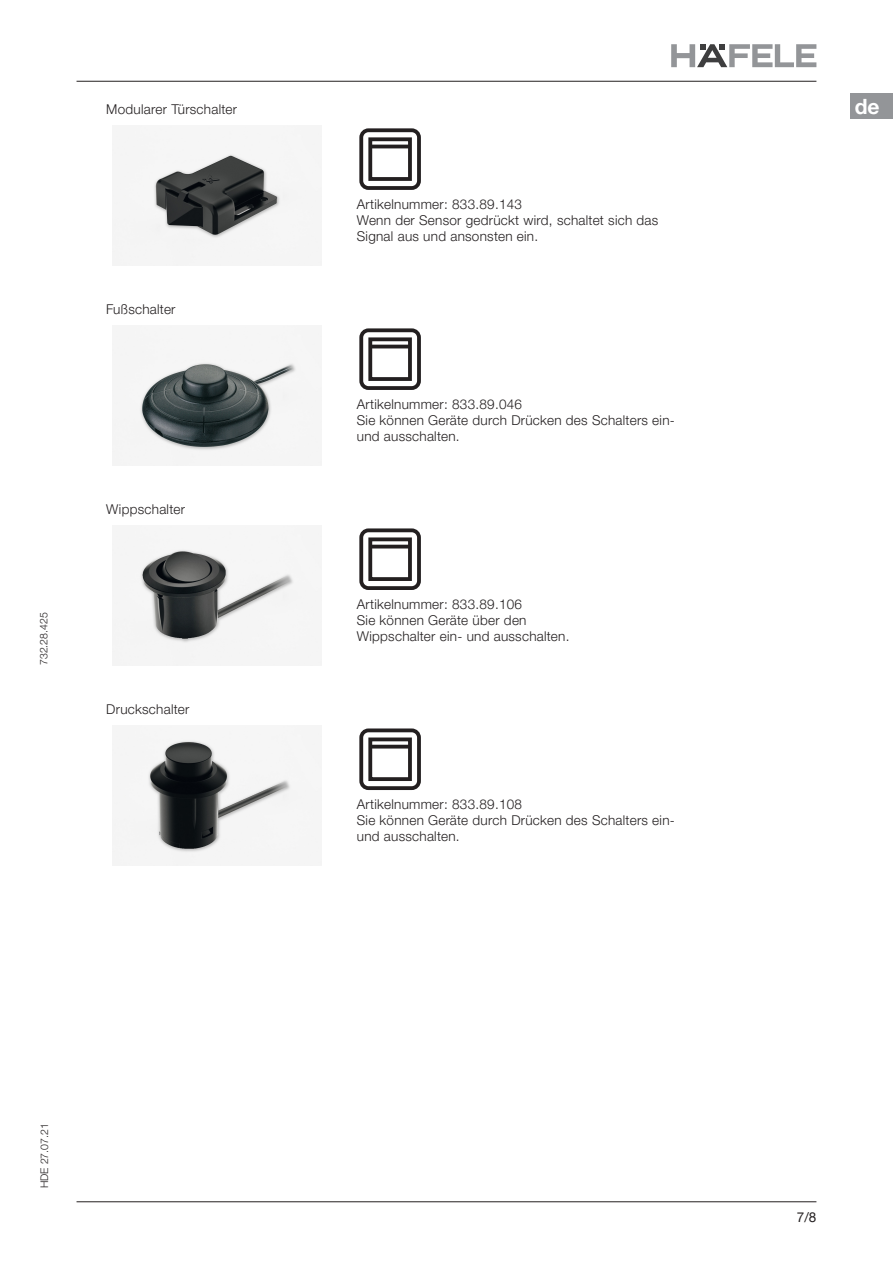
<style>
.page{position:relative;width:893px;height:1263px;background:#fff}
.page>*{position:absolute;margin:0;border:0;box-sizing:border-box;transform-origin:0 0}
.t1{font:700 21px "Helvetica Neue LTW1 G";color:#fff}
.t2{font:300 13.5px/16.2px "Helvetica Neue LTW1 G";letter-spacing:.02em;color:#231f20}
.t3{font:13.5px "Helvetica Neue LTW1 G";color:#231f20}
.t4{font:300 10.5px "Helvetica Neue LTW1 G";color:#231f20}
</style>
<div class="page">
<hr style="left:77px;top:1201px;width:739px;height:1px;background:#231f20">
<hr style="left:77px;top:81px;width:739px;height:1px;background:#231f20">
<svg style="left:671px;top:44px;width:145px;height:23px"></svg>
<div style="left:850px;top:94px;width:43px;height:25px;background:#939598"></div>
<img style="left:112px;top:131px;width:209px;height:134px">
<div style="left:359px;top:128px;width:62px;height:62px;border:4px solid #231f20;border-radius:7px"></div>
<div style="left:368px;top:137px;width:44px;height:44px;border:4px solid #231f20"></div>
<hr style="left:370px;top:145px;width:40px;height:3px;background:#231f20">
<img style="left:112px;top:331px;width:209px;height:134px">
<div style="left:359px;top:328px;width:62px;height:62px;border:4px solid #231f20;border-radius:7px"></div>
<div style="left:368px;top:337px;width:44px;height:44px;border:4px solid #231f20"></div>
<hr style="left:370px;top:345px;width:40px;height:3px;background:#231f20">
<img style="left:112px;top:531px;width:209px;height:134px">
<div style="left:359px;top:528px;width:62px;height:62px;border:4px solid #231f20;border-radius:7px"></div>
<div style="left:368px;top:537px;width:44px;height:44px;border:4px solid #231f20"></div>
<hr style="left:370px;top:545px;width:40px;height:3px;background:#231f20">
<img style="left:112px;top:731px;width:209px;height:134px">
<div style="left:359px;top:728px;width:62px;height:62px;border:4px solid #231f20;border-radius:7px"></div>
<div style="left:368px;top:737px;width:44px;height:44px;border:4px solid #231f20"></div>
<hr style="left:370px;top:745px;width:40px;height:3px;background:#231f20">
<p class="t4" style="left:37px;top:665px;width:54px;rotate:-90deg">732.28.425</p>
<p class="t2" style="left:106px;top:101px;width:132px">Modularer Türschalter</p>
<h1 class="t1" style="left:855px;top:93px;width:26px">de</h1>
<p class="t2" style="left:106px;top:301px;width:71px">Fußschalter</p>
<p class="t2" style="left:106px;top:501px;width:80px">Wippschalter</p>
<p class="t2" style="left:106px;top:701px;width:85px">Druckschalter</p>
<p class="t2" style="left:357px;top:196px;width:303px">Artikelnummer: 833.89.143<br>Wenn der Sensor gedrückt wird, schaltet sich das<br>Signal aus und ansonsten ein.</p>
<p class="t2" style="left:357px;top:396px;width:320px">Artikelnummer: 833.89.046<br>Sie können Geräte durch Drücken des Schalters ein&shy;und ausschalten.</p>
<p class="t2" style="left:357px;top:596px;width:214px">Artikelnummer: 833.89.106<br>Sie können Geräte über den<br>Wippschalter ein- und ausschalten.</p>
<p class="t2" style="left:357px;top:796px;width:320px">Artikelnummer: 833.89.108<br>Sie können Geräte durch Drücken des Schalters ein&shy;und ausschalten.</p>
<p class="t4" style="left:38px;top:1188px;width:66px;rotate:-90deg">HDE 27.07.21</p>
<p class="t3" style="left:797px;top:1208px;width:21px">7/8</p>
</div>
